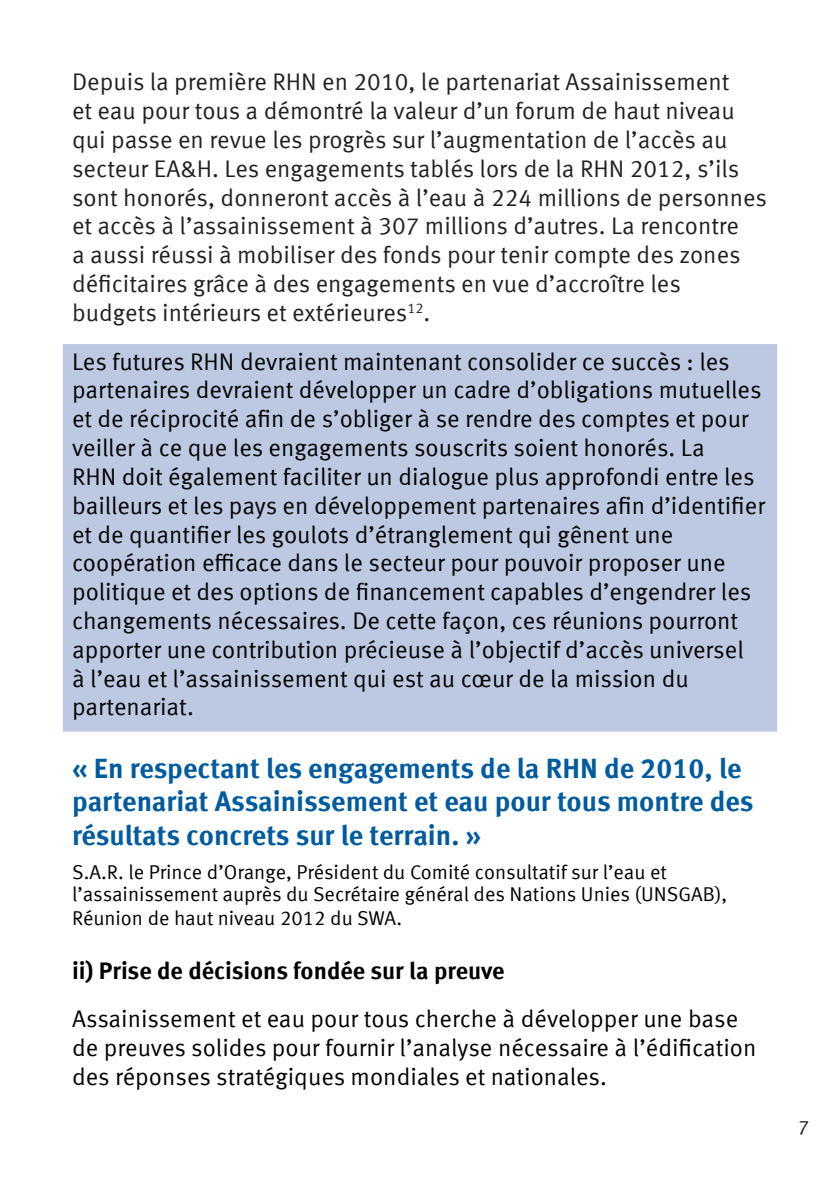
<style>
.page{position:relative;width:840px;height:1191px;background:#fff}
.page>*{position:absolute;margin:0;border:0;box-sizing:border-box;transform-origin:0 0}
.t1{font:700 28px/33.6px "Meta Offc";color:#015b9f}
.t2{font:24px/28.8px "Meta Offc Norm";color:#000}
.t3{font:24px/28.8px "Meta Offc Norm";color:#231f20}
.t4{font:700 24px "Meta Offc";color:#000}
.t5{font:20px/22px "Meta Offc Norm";color:#000}
.t6{font:20px "Meta Offc Norm";color:#231f20}
</style>
<div class="page">
<div style="left:63px;top:344px;width:713px;height:387px;background:#bdc9e2"></div>
<p class="t3" style="left:72px;top:68px;width:696px">Depuis la première RHN en 2010, le partenariat Assainissement<br>et eau pour tous a démontré la valeur d’un forum de haut niveau qui passe en revue les progrès sur l’augmentation de l’accès au secteur EA&amp;H. Les engagements tablés lors de la RHN 2012, s’ils sont honorés, donneront accès à l’eau à 224 millions de personnes et accès à l’assainissement à 307 millions d’autres. La rencontre<br>a aussi réussi à mobiliser des fonds pour tenir compte des zones déficitaires grâce à des engagements en vue d’accroître les budgets intérieurs et extérieures<sup>12</sup>.</p>
<p class="t2" style="left:72px;top:347px;width:694px">Les futures RHN devraient maintenant consolider ce succès : les partenaires devraient développer un cadre d’obligations mutuelles et de réciprocité afin de s’obliger à se rendre des comptes et pour veiller à ce que les engagements souscrits soient honorés. La<br>RHN doit également faciliter un dialogue plus approfondi entre les bailleurs et les pays en développement partenaires afin d’identifier et de quantifier les goulots d’étranglement qui gênent une coopération efficace dans le secteur pour pouvoir proposer une politique et des options de financement capables d’engendrer les changements nécessaires. De cette façon, ces réunions pourront apporter une contribution précieuse à l’objectif d’accès universel<br>à l’eau et l’assainissement qui est au cœur de la mission du partenariat.</p>
<p class="t1" style="left:72px;top:752px;width:682px">« En respectant les engagements de la RHN de 2010, le partenariat Assainissement et eau pour tous montre des résultats concrets sur le terrain. »</p>
<p class="t5" style="left:72px;top:861px;width:656px">S.A.R. le Prince d’Orange, Président du Comité consultatif sur l’eau et l’assainissement auprès du Secrétaire général des Nations Unies (UNSGAB),</p>
<p class="t5" style="left:72px;top:907px;width:331px">Réunion de haut niveau 2012 du SWA.</p>
<p class="t4" style="left:72px;top:956px;width:434px">ii) Prise de décisions fondée sur la preuve</p>
<p class="t2" style="left:72px;top:1005px;width:685px">Assainissement et eau pour tous cherche à développer une base de preuves solides pour fournir l’analyse nécessaire à l’édification des réponses stratégiques mondiales et nationales.</p>
<p class="t6" style="left:797px;top:1115px;width:13px">7</p>
</div>
